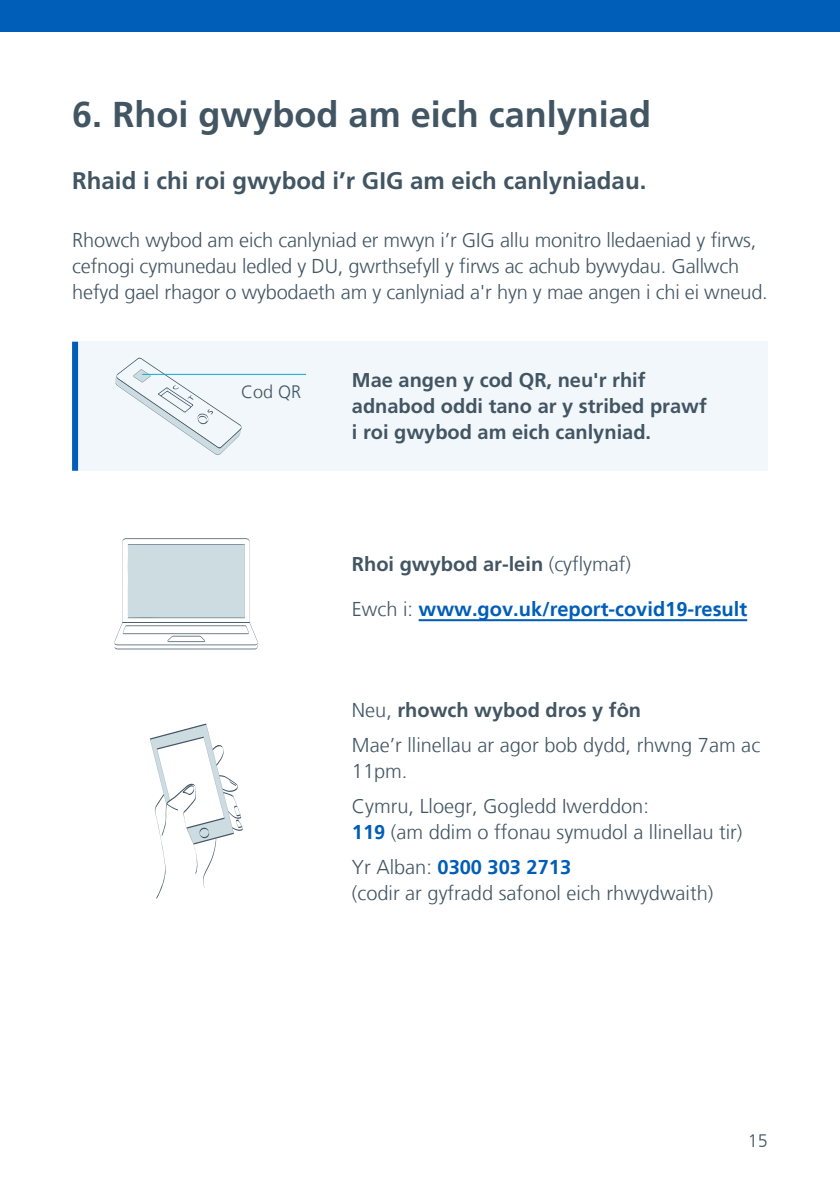
<style>
.page{position:relative;width:840px;height:1191px;background:#fff}
.page>*{position:absolute;margin:0;border:0;box-sizing:border-box;transform-origin:0 0}
.Heading_2__h2{font:700 36px "Frutiger LT Pro";color:#425563}
.Heading_3__h3{font:700 24px "Frutiger LT Pro";color:#425563}
.Paragraph_Black__p{font:300 20px/26px "Frutiger LT";letter-spacing:-.01em;color:#425563}
.Paragraph_Bold__p{font:700 20px/26px "Frutiger LT Pro";color:#425563}
.Paragraph_Black__p-2{font:700 20px "Frutiger LT";color:#005eb8}
.Paragraph_small__p{font:300 18px "Frutiger LT";color:#425563}
.Page_number__p{font:300 18px "Frutiger LT";color:#425563}
.s1{font-family:"Frutiger LT";font-weight:300}
.s2{font-weight:300;color:#425563}
.s3{font-weight:700;color:#005eb8}
</style>
<div class="page">
<div style="left:72px;top:342px;width:695px;height:129px;background:#f2f7fb"></div>
<div style="left:72px;top:342px;width:6px;height:129px;background:#005eb8"></div>
<svg style="left:115px;top:357px;width:127px;height:98px"></svg>
<hr style="left:142px;top:374px;width:164px;height:1px;background:#07accd">
<hr style="left:418px;top:619px;width:328px;height:2px;background:#005eb8">
<svg style="left:114px;top:538px;width:144px;height:111px"></svg>
<svg style="left:150px;top:723px;width:93px;height:176px"></svg>
<div style="left:0;top:0;width:839px;height:31px;background:#005eb8"></div>
<h3 class="Heading_2__h2" style="left:72px;top:93px;width:580px">6. Rhoi gwybod am eich canlyniad</h3>
<p class="Heading_3__h3" style="left:72px;top:166px;width:575px">Rhaid i chi roi gwybod i’r GIG am eich canlyniadau.</p>
<p class="Paragraph_Black__p" style="left:72px;top:227px;width:696px">Rhowch wybod am eich canlyniad er mwyn i’r GIG allu monitro lledaeniad y firws, cefnogi cymunedau ledled y DU, gwrthsefyll y firws ac achub bywydau. Gallwch hefyd gael rhagor o wybodaeth am y canlyniad a'r hyn y mae angen i chi ei wneud.</p>
<p class="Paragraph_small__p" style="left:241px;top:382px;width:62px">Cod QR</p>
<h3 class="Paragraph_Bold__p" style="left:351px;top:367px;width:356px">Mae angen y cod QR, neu'r rhif adnabod oddi tano ar y stribed prawf i roi gwybod am eich canlyniad.</h3>
<h3 class="Paragraph_Bold__p" style="left:351px;top:551px;width:280px">Rhoi gwybod ar-lein <span class="s1">(cyflymaf)</span></h3>
<p class="Paragraph_Black__p-2" style="left:351px;top:597px;width:396px"><span class="s2">Ewch i:</span> www.gov.uk/report-covid19-result</p>
<h3 class="Paragraph_Bold__p" style="left:351px;top:697px;width:290px"><span class="s1">Neu,</span> rhowch wybod dros y fôn</h3>
<p class="Paragraph_Black__p" style="left:351px;top:733px;width:409px">Mae’r llinellau ar agor bob dydd, rhwng 7am ac<br>11pm.</p>
<p class="Paragraph_Black__p" style="left:351px;top:793px;width:392px">Cymru, Lloegr, Gogledd Iwerddon:<br><span class="s3">119</span> (am ddim o ffonau symudol a llinellau tir)</p>
<p class="Paragraph_Black__p-2" style="left:351px;top:855px;width:221px"><span class="s2">Yr Alban:</span> 0300 303 2713</p>
<p class="Paragraph_Black__p" style="left:351px;top:880px;width:363px">(codir ar gyfradd safonol eich rhwydwaith)</p>
<p class="Page_number__p" style="left:747px;top:1130px;width:22px">15</p>
</div>
